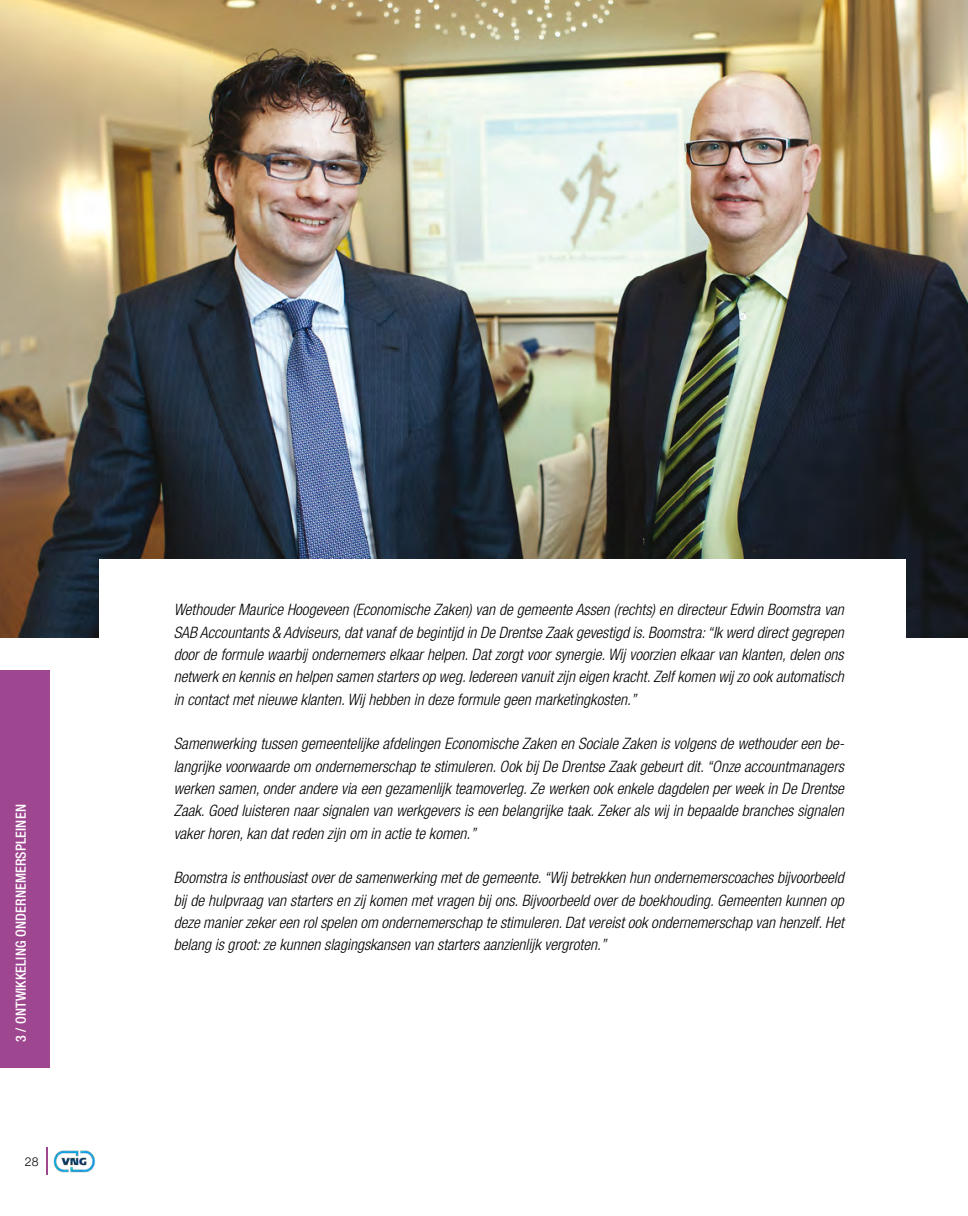
<style>
.page{position:relative;width:968px;height:1216px;background:#fff}
.page>*{position:absolute;margin:0;border:0;box-sizing:border-box;transform-origin:0 0}
.t1{font:italic 300 condensed 15.75px/22.4px "Helvetica Neue";color:#000;text-align:justify}
.t2{font:500 condensed 14px "Helvetica Neue";letter-spacing:.01em;color:#fff}
.t3{font:300 12.25px "Helvetica Neue";color:#000}
</style>
<div class="page">
<svg style="left:46px;top:1147px;width:1px;height:27px"></svg>
<img style="left:54px;top:1150px;width:41px;height:22px">
<img style="left:0;top:0;width:967px;height:637px">
<div style="left:99px;top:559px;width:806px;height:514px;background:#fff"></div>
<div style="left:0;top:670px;width:50px;height:397px;background:#9f4690"></div>
<p class="t2" style="left:13px;top:1042px;width:238px;rotate:-90deg">3 / Ontwikkeling ondernemerspleinen</p>
<p class="t3" style="left:25px;top:1154px;width:15px">28</p>
<p class="t1" style="left:174px;top:598px;width:671px">Wethouder Maurice Hoogeveen (Economische Zaken) van de gemeente Assen (rechts) en directeur Edwin Boomstra van SAB Accountants &amp; Adviseurs, dat vanaf de begintijd in De Drentse Zaak gevestigd is. Boomstra: “Ik werd direct gegrepen door de formule waarbij ondernemers elkaar helpen. Dat zorgt voor synergie. Wij voorzien elkaar van klanten, delen ons netwerk en kennis en helpen samen starters op weg. Iedereen vanuit zijn eigen kracht. Zelf komen wij zo ook automatisch in contact met nieuwe klanten. Wij hebben in deze formule geen marketingkosten.”</p>
<p class="t1" style="left:174px;top:732px;width:671px">Samenwerking tussen gemeentelijke afdelingen Economische Zaken en Sociale Zaken is volgens de wethouder een be&shy;langrijke voorwaarde om ondernemerschap te stimuleren. Ook bij De Drentse Zaak gebeurt dit. “Onze accountmanagers werken samen, onder andere via een gezamenlijk teamoverleg. Ze werken ook enkele dagdelen per week in De Drentse Zaak. Goed luisteren naar signalen van werkgevers is een belangrijke taak. Zeker als wij in bepaalde branches signalen vaker horen, kan dat reden zijn om in actie te komen.”</p>
<p class="t1" style="left:174px;top:866px;width:671px">Boomstra is enthousiast over de samenwerking met de gemeente. “Wij betrekken hun ondernemerscoaches bijvoorbeeld bij de hulpvraag van starters en zij komen met vragen bij ons. Bijvoorbeeld over de boekhouding. Gemeenten kunnen op deze manier zeker een rol spelen om ondernemerschap te stimuleren. Dat vereist ook ondernemerschap van henzelf. Het belang is groot: ze kunnen slagingskansen van starters aanzienlijk vergroten.”</p>
</div>
